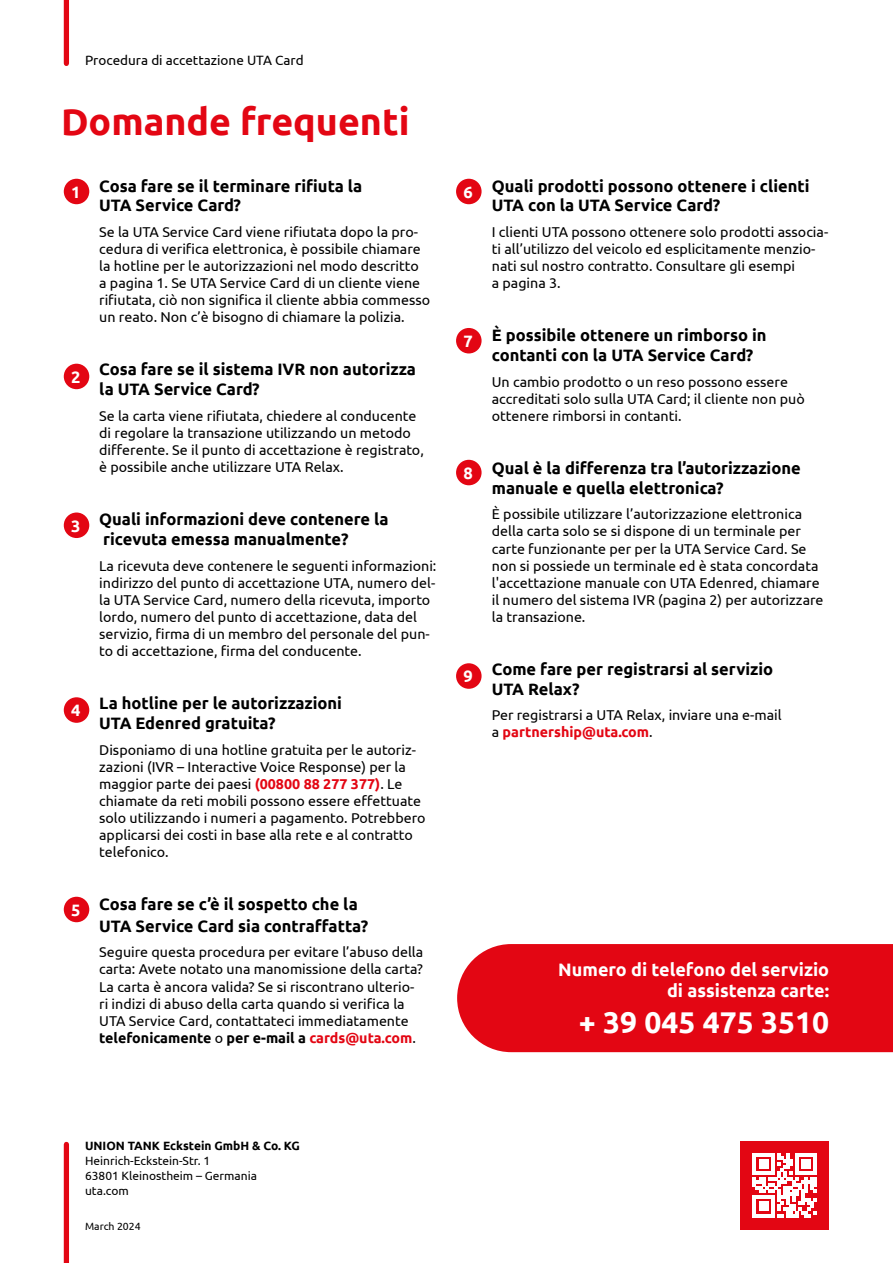
<style>
.page{position:relative;width:893px;height:1263px;background:#fff}
.page>*{position:absolute;margin:0;border:0;box-sizing:border-box;transform-origin:0 0}
.t1{font:700 37.5px "Ubuntu";color:#e30613}
.t2{font:700 30px "Ubuntu";color:#fff}
.t3{font:700 18px/21px "Ubuntu";color:#fff;text-align:right}
.t4{font:700 16.5px/19.8px "Ubuntu";color:#000}
.t5{font:700 16.5px "Ubuntu";color:#fff}
.t6{font:14.25px/17.1px "Ubuntu";color:#000}
.t7{font:13.5px "Ubuntu";color:#000}
.t8{font:12px/15px "Ubuntu";color:#000}
.t9{font:700 12px "Ubuntu";color:#000}
.t10{font:10.5px "Ubuntu";color:#000}
.s1{font-weight:700;color:#e30613}
.s2{font-weight:700}
</style>
<div class="page">
<div style="left:64px;top:0;width:5px;height:63px;background:#e30613"></div>
<div style="left:64px;top:179px;width:25px;height:25px;background:#e30613;border-radius:50%"></div>
<div style="left:456px;top:179px;width:26px;height:25px;background:#e30613;border-radius:50%"></div>
<div style="left:456px;top:328px;width:26px;height:25px;background:#e30613;border-radius:50%"></div>
<div style="left:456px;top:460px;width:26px;height:25px;background:#e30613;border-radius:50%"></div>
<div style="left:456px;top:663px;width:26px;height:26px;background:#e30613;border-radius:50%"></div>
<div style="left:64px;top:364px;width:25px;height:25px;background:#e30613;border-radius:50%"></div>
<div style="left:64px;top:512px;width:25px;height:26px;background:#e30613;border-radius:50%"></div>
<div style="left:64px;top:697px;width:25px;height:26px;background:#e30613;border-radius:50%"></div>
<div style="left:64px;top:897px;width:25px;height:25px;background:#e30613;border-radius:50%"></div>
<div style="left:457px;top:944px;width:436px;height:108px;background:#e30613"></div>
<div style="left:64px;top:1144px;width:5px;height:119px;background:#e30613"></div>
<div style="left:741px;top:1141px;width:88px;height:88px;background:#e30613"></div>
<svg style="left:753px;top:1153px;width:64px;height:64px"></svg>
<p class="t7" style="left:85px;top:52px;width:220px">Procedura di accettazione UTA Card</p>
<h1 class="t1" style="left:61px;top:99px;width:350px">Domande frequenti</h1>
<p class="t4" style="left:99px;top:176px;width:265px">Cosa fare se il terminare rifiuta la<br>UTA Service Card?</p>
<p class="t6" style="left:99px;top:223px;width:332px">Se la UTA Service Card viene rifiutata dopo la pro&shy;cedura di verifica elettronica, è possibile chiamare la hotline per le autorizzazioni nel modo descritto<br>a pagina 1. Se UTA Service Card di un cliente viene rifiutata, ciò non significa il cliente abbia commesso un reato. Non c’è bisogno di chiamare la polizia.</p>
<p class="t4" style="left:99px;top:359px;width:318px">Cosa fare se il sistema IVR non autorizza la UTA Service Card?</p>
<p class="t6" style="left:99px;top:407px;width:326px">Se la carta viene rifiutata, chiedere al conducente di regolare la transazione utilizzando un metodo differente. Se il punto di accettazione è registrato, è possibile anche utilizzare UTA Relax.</p>
<p class="t4" style="left:99px;top:509px;width:291px">Quali informazioni deve contenere la ricevuta emessa manualmente?</p>
<p class="t6" style="left:99px;top:556px;width:339px">La ricevuta deve contenere le seguenti informazioni: indirizzo del punto di accettazione UTA, numero del&shy;la UTA Service Card, numero della ricevuta, importo lordo, numero del punto di accettazione, data del servizio, firma di un membro del personale del pun&shy;to di accettazione, firma del conducente.</p>
<p class="t4" style="left:99px;top:693px;width:244px">La hotline per le autorizzazioni<br>UTA Edenred gratuita?</p>
<p class="t6" style="left:99px;top:740px;width:328px">Disponiamo di una hotline gratuita per le autoriz&shy;zazioni (IVR – Interactive Voice Response) per la maggior parte dei paesi <span class="s1">(00800 88 277 377)</span>. Le chiamate da reti mobili possono essere effettuate solo utilizzando i numeri a pagamento. Potrebbero applicarsi dei costi in base alla rete e al contratto telefonico.</p>
<p class="t4" style="left:99px;top:893px;width:270px;line-height:21.6px">Cosa fare se c’è il sospetto che la<br>UTA Service Card sia contraffatta?</p>
<p class="t6" style="left:99px;top:943px;width:326px">Seguire questa procedura per evitare l’abuso della carta: Avete notato una manomissione della carta?<br>La carta è ancora valida? Se si riscontrano ulterio&shy;ri indizi di abuso della carta quando si verifica la UTA Service Card, contattateci immediatamente <span class="s2">telefonicamente</span> o <span class="s2">per e-mail a</span> <span class="s1">cards@uta.com</span>.</p>
<p class="t5" style="left:71px;top:182px;width:11px">1</p>
<p class="t5" style="left:463px;top:182px;width:11px">6</p>
<p class="t5" style="left:463px;top:331px;width:11px">7</p>
<p class="t5" style="left:71px;top:367px;width:11px">2</p>
<p class="t5" style="left:463px;top:463px;width:11px">8</p>
<p class="t5" style="left:71px;top:516px;width:11px">3</p>
<p class="t5" style="left:463px;top:666px;width:11px">9</p>
<p class="t5" style="left:71px;top:700px;width:11px">4</p>
<p class="t5" style="left:71px;top:900px;width:11px">5</p>
<p class="t4" style="left:492px;top:176px;width:319px">Quali prodotti possono ottenere i clienti<br>UTA con la UTA Service Card?</p>
<p class="t6" style="left:492px;top:223px;width:338px">I clienti UTA possono ottenere solo prodotti associa&shy;ti all’utilizzo del veicolo ed esplicitamente menzio&shy;nati sul nostro contratto. Consultare gli esempi<br>a pagina 3.</p>
<p class="t4" style="left:492px;top:325px;width:276px">È possibile ottenere un rimborso in contanti con la UTA Service Card?</p>
<p class="t6" style="left:492px;top:373px;width:314px">Un cambio prodotto o un reso possono essere accreditati solo sulla UTA Card; il cliente non può ottenere rimborsi in contanti.</p>
<p class="t4" style="left:492px;top:458px;width:310px">Qual è la differenza tra l’autorizzazione manuale e quella elettronica?</p>
<p class="t6" style="left:492px;top:505px;width:333px">È possibile utilizzare l’autorizzazione elettronica della carta solo se si dispone di un terminale per carte funzionante per per la UTA Service Card. Se non si possiede un terminale ed è stata concordata l'accettazione manuale con UTA Edenred, chiamare il numero del sistema IVR (pagina 2) per autorizzare la transazione.</p>
<p class="t4" style="left:492px;top:659px;width:283px">Come fare per registrarsi al servizio<br>UTA Relax?</p>
<p class="t6" style="left:492px;top:706px;width:291px">Per registrarsi a UTA Relax, inviare una e-mail a <span class="s1">partnership@uta.com</span>.</p>
<p class="t3" style="left:558px;top:959px;width:272px">Numero di telefono del servizio di assistenza carte:</p>
<h2 class="t2" style="left:579px;top:1004px;width:252px">+ 39 045 475 3510</h2>
<p class="t9" style="left:85px;top:1138px;width:216px">UNION TANK Eckstein GmbH &amp; Co. KG</p>
<p class="t8" style="left:85px;top:1153px;width:173px">Heinrich-Eckstein-Str. 1<br>63801 Kleinostheim – Germania uta.com</p>
<p class="t10" style="left:85px;top:1220px;width:57px">March 2024</p>
</div>
